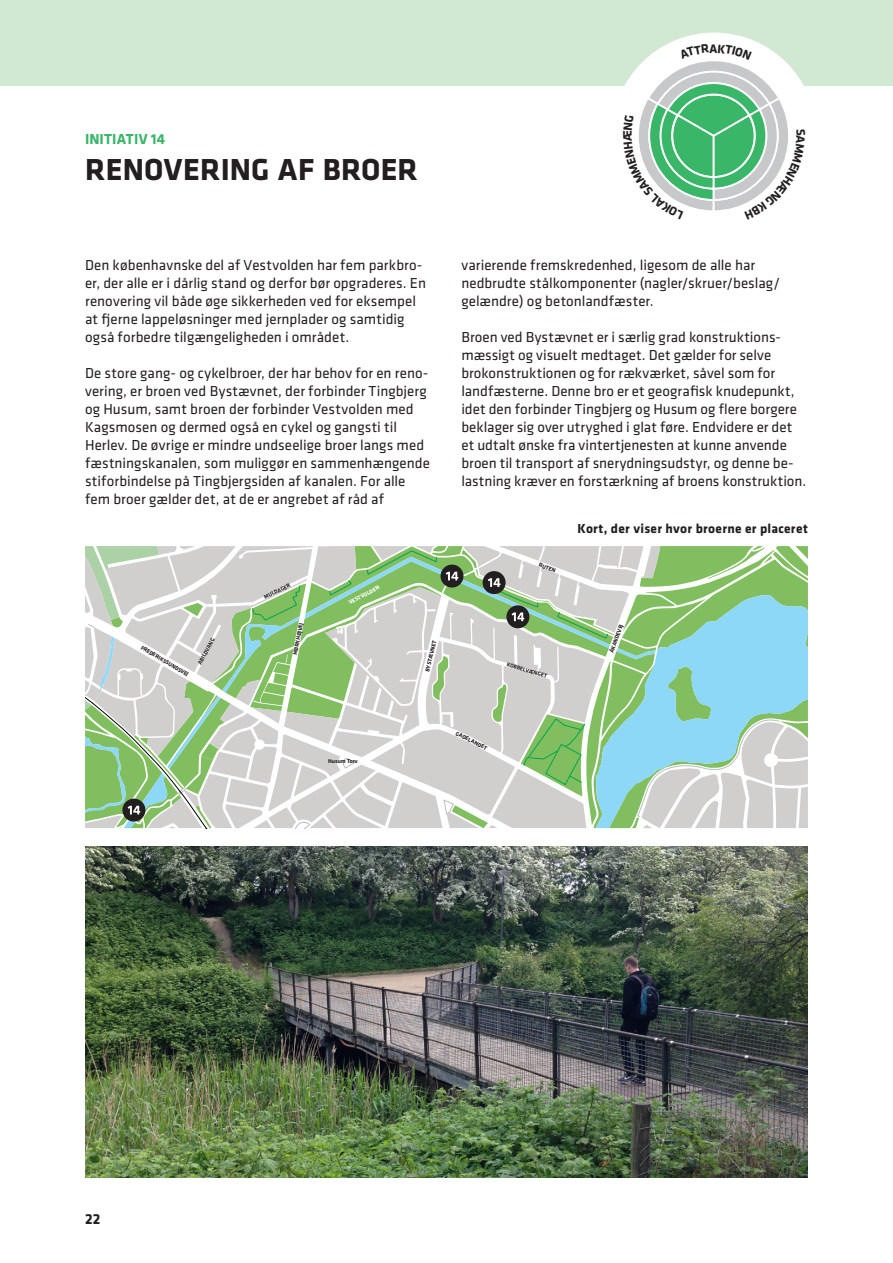
<style>
.page{position:relative;width:893px;height:1263px;background:#fff}
.page>*{position:absolute;margin:0;border:0;box-sizing:border-box;transform-origin:0 0}
.t1{font:700 31.5px "Klavika";letter-spacing:.005em;color:#231f20}
.t2{font:15px/18px "Klavika";color:#231f20}
.t3{font:700 15px "Klavika";letter-spacing:.015em;color:#39b667}
.t4{font:700 15px "Klavika";color:#231f20}
.t5{font:700 13.5px "Klavika";letter-spacing:.015em;color:#231f20}
.t6{font:700 5.85px "Klavika";letter-spacing:-.005em;color:#231f20}
.t7{font:700 5.85px "Klavika";color:#fff}
</style>
<div class="page">
<img style="left:85px;top:846px;width:723px;height:332px">
<div style="left:0;top:0;width:893px;height:85px;background:#d1e9d3"></div>
<div style="left:612px;top:33px;width:204px;height:204px;background:#fff;border-radius:50%"></div>
<svg style="left:85px;top:546px;width:723px;height:282px"></svg>
<svg style="left:623px;top:44px;width:182px;height:167px"></svg>
<p class="t3" style="left:85px;top:131px;width:82px">INITIATIV 14</p>
<h1 class="t1" style="left:85px;top:152px;width:334px">RENOVERING AF BROER</h1>
<p class="t2" style="left:85px;top:256px;width:342px">Den københavnske del af Vestvolden har fem parkbro&shy;er, der alle er i dårlig stand og derfor bør opgraderes. En renovering vil både øge sikkerheden ved for eksempel at fjerne lappeløsninger med jernplader og samtidig også forbedre tilgængeligheden i området.</p>
<p class="t2" style="left:85px;top:364px;width:346px">De store gang- og cykelbroer, der har behov for en reno&shy;vering, er broen ved Bystævnet, der forbinder Tingbjerg og Husum, samt broen der forbinder Vestvolden med Kagsmosen og dermed også en cykel og gangsti til Herlev. De øvrige er mindre undseelige broer langs med fæstningskanalen, som muliggør en sammenhængende stiforbindelse på Tingbjergsiden af kanalen. For alle fem broer gælder det, at de er angrebet af råd af</p>
<p class="t6" style="left:143px;top:644px;width:56px;rotate:31deg">FREDERIKSSUNDSVEJ</p>
<p class="t6" style="left:197px;top:662px;width:31px;rotate:-62deg">ABILDVANG</p>
<p class="t6" style="left:263px;top:594px;width:30px;rotate:-25deg">MULDAGER</p>
<p class="t7" style="left:348px;top:600px;width:35px;rotate:-28deg">VESTVOLDEN</p>
<p class="t6" style="left:292px;top:654px;width:34px;rotate:-79deg">MØRKHØJVEJ</p>
<p class="t6" style="left:424px;top:670px;width:33px;rotate:-76deg">BYSTÆVNET</p>
<p class="t2" style="left:461px;top:256px;width:320px">varierende fremskredenhed, ligesom de alle har nedbrudte stålkomponenter (nagler/skruer/beslag/ gelændre) og betonlandfæster.</p>
<p class="t2" style="left:461px;top:328px;width:346px">Broen ved Bystævnet er i særlig grad konstruktions&shy;mæssigt og visuelt medtaget. Det gælder for selve brokonstruktionen og for rækværket, såvel som for landfæsterne. Denne bro er et geografisk knudepunkt, idet den forbinder Tingbjerg og Husum og flere borgere beklager sig over utryghed i glat føre. Endvidere er det et udtalt ønske fra vintertjenesten at kunne anvende broen til transport af snerydningsudstyr, og denne be&shy;lastning kræver en forstærkning af broens konstruktion.</p>
<p class="t6" style="left:540px;top:561px;width:19px;rotate:20deg">RUTEN</p>
<p class="t6" style="left:508px;top:661px;width:43px;rotate:16deg">KOBBELVÆNGET</p>
<p class="t5" style="left:578px;top:521px;width:232px">Kort, der viser hvor broerne er placeret</p>
<p class="t6" style="left:608px;top:651px;width:31px;rotate:-70deg">ÅKANDEVEJ</p>
<p class="t6" style="left:328px;top:757px;width:31px">Husum Torv</p>
<p class="t6" style="left:457px;top:730px;width:36px;rotate:26deg">GADELANDET</p>
<p class="t4" style="left:85px;top:1211px;width:17px">22</p>
</div>
